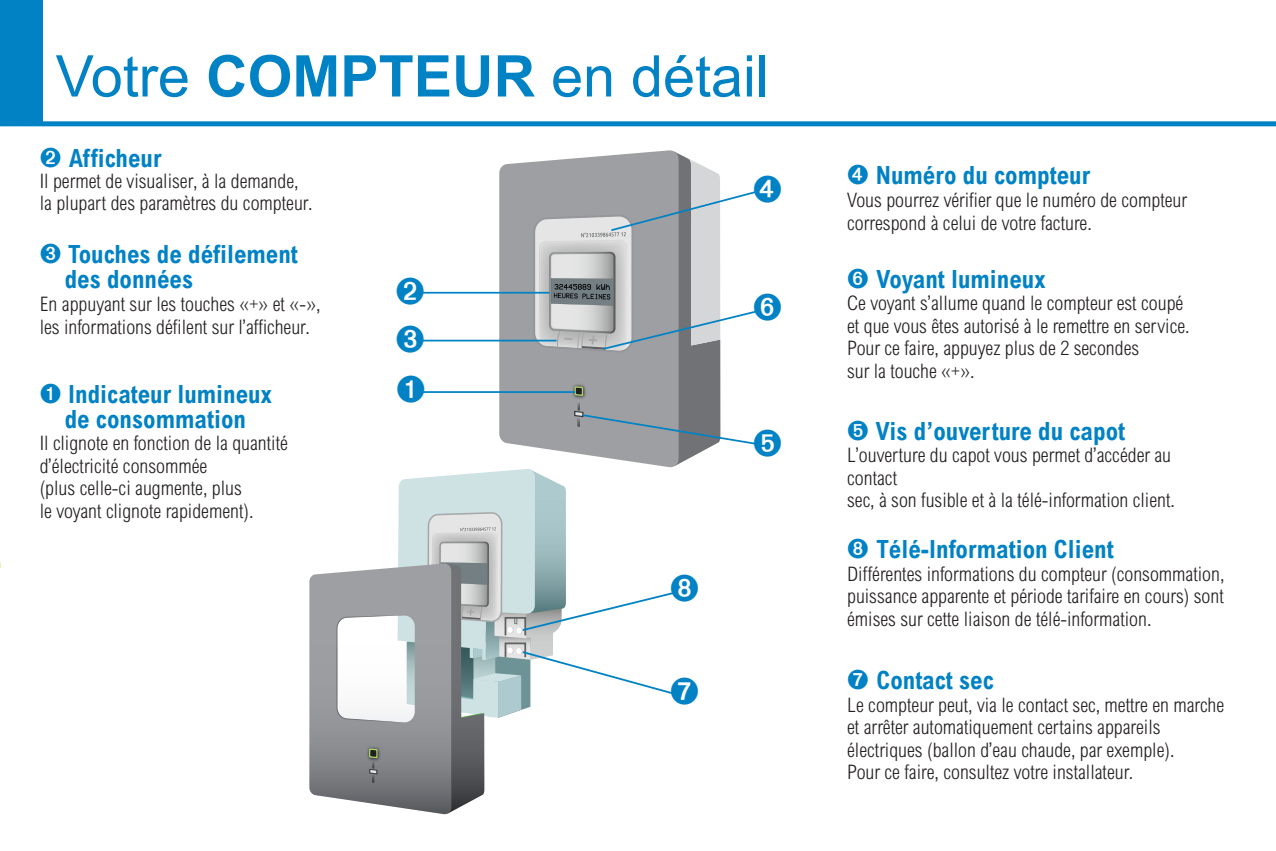
<style>
.page{position:relative;width:1276px;height:851px;background:#fff}
.page>*{position:absolute;margin:0;border:0;box-sizing:border-box;transform-origin:0 0}
.t1{font:57.5px "Arial";color:#0082c5}
.t2{font:700 condensed 25px/25px "Arial";color:#0082c5;text-align:center}
.t3{font:300 condensed 20px/22.5px "Arial MT Std";color:#231f20}
.s1{font-weight:700}
</style>
<div class="page">
<div style="left:0;top:0;width:43px;height:123px;background:#0082c5"></div>
<div style="left:0;top:121px;width:1276px;height:5px;background:#0082c5"></div>
<svg style="left:309px;top:152px;width:448px;height:662px"></svg>
<p class="t1" style="left:56px;top:39px;width:714px">Votre <span class="s1">COMPTEUR</span> en détail</p>
<p class="t2" style="left:40px;top:146px;width:123px">➋ Afficheur</p>
<p class="t3" style="left:40px;top:169px;width:274px">Il permet de visualiser, à la demande, la plupart des paramètres du compteur.</p>
<p class="t2" style="left:65px;top:241px;width:235px;text-align:left;text-indent:-25px">➌ Touches de défilement des données</p>
<p class="t3" style="left:40px;top:293px;width:282px">En appuyant sur les touches «+» et «-», les informations défilent sur l’afficheur.</p>
<p class="t2" style="left:40px;top:381px;width:234px">➊ Indicateur lumineux de consommation</p>
<p class="t3" style="left:40px;top:432px;width:250px">Il clignote en fonction de la quantité d’électricité consommée<br>(plus celle-ci augmente, plus<br>le voyant clignote rapidement).</p>
<p class="t2" style="left:847px;top:162px;width:244px">➍ Numéro du compteur</p>
<p class="t3" style="left:847px;top:189px;width:341px">Vous pourrez vérifier que le numéro de compteur correspond à celui de votre facture.</p>
<p class="t2" style="left:847px;top:266px;width:200px">➏ Voyant lumineux</p>
<p class="t3" style="left:847px;top:292px;width:344px">Ce voyant s’allume quand le compteur est coupé et que vous êtes autorisé à le remettre en service.<br>Pour ce faire, appuyez plus de 2 secondes<br>sur la touche «+».</p>
<p class="t2" style="left:847px;top:418px;width:279px">➎ Vis d’ouverture du capot</p>
<p class="t3" style="left:847px;top:444px;width:325px">L’ouverture du capot vous permet d’accéder au contact</p>
<p class="t3" style="left:847px;top:489px;width:329px">sec, à son fusible et à la télé-information client.</p>
<p class="t2" style="left:847px;top:536px;width:268px">➑ Télé-Information Client</p>
<p class="t3" style="left:847px;top:562px;width:379px">Différentes informations du compteur (consommation,</p>
<p class="t3" style="left:847px;top:584px;width:378px">puissance apparente et période tarifaire en cours) sont émises sur cette liaison de télé-information.</p>
<p class="t2" style="left:847px;top:667px;width:148px">➐ Contact sec</p>
<p class="t3" style="left:847px;top:693px;width:379px">Le compteur peut, via le contact sec, mettre en marche et arrêter automatiquement certains appareils électriques (ballon d’eau chaude, par exemple).<br>Pour ce faire, consultez votre installateur.</p>
</div>
